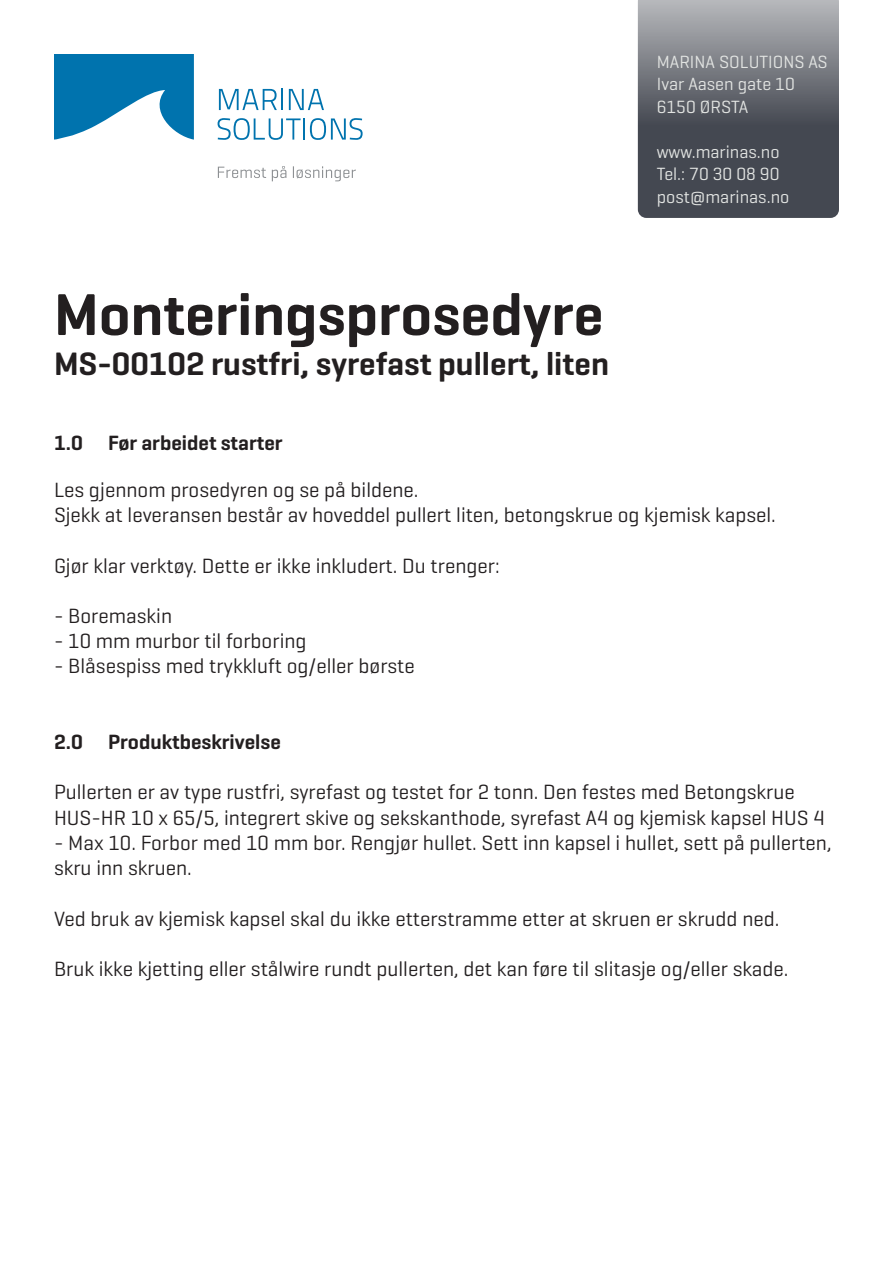
<style>
.page{position:relative;width:893px;height:1263px;background:#fff}
.page>*{position:absolute;margin:0;border:0;box-sizing:border-box;transform-origin:0 0}
.t1{font:600 60px "Geogrotesque";color:#231f20}
.t2{font:600 33px "Geogrotesque";color:#231f20}
.t3{font:21px/25.2px "Geogrotesque";color:#231f20}
.t4{font:600 21px "Geogrotesque";color:#231f20}
.t5{font:18px/22.5px "Geogrotesque";color:#e2e4e2}
</style>
<div class="page">
<svg style="left:638px;top:0;width:201px;height:218px;background:#656870"></svg>
<svg style="left:219px;top:89px;width:58px;height:21px"></svg>
<hr style="left:281px;top:89px;width:2px;height:21px;background:#0073ae">
<svg style="left:289px;top:89px;width:35px;height:21px"></svg>
<svg style="left:218px;top:118px;width:145px;height:22px"></svg>
<svg style="left:54px;top:54px;width:140px;height:86px"></svg>
<svg style="left:218px;top:167px;width:48px;height:11px"></svg>
<svg style="left:272px;top:166px;width:14px;height:15px"></svg>
<svg style="left:293px;top:166px;width:63px;height:15px"></svg>
<h1 class="t1" style="left:54px;top:277px;width:551px">Monteringsprosedyre</h1>
<h2 class="t2" style="left:54px;top:343px;width:556px">MS-00102 rustfri, syrefast pullert, liten</h2>
<p class="t5" style="left:657px;top:50px;width:172px">MARINA SOLUTIONS AS<br>Ivar Aasen gate 10<br>6150 ØRSTA</p>
<p class="t5" style="left:657px;top:140px;width:134px">www.marinas.no<br>Tel.: 70 30 08 90 post@marinas.no</p>
<p class="t4" style="left:54px;top:430px;width:230px">1.0 Før arbeidet starter</p>
<p class="t3" style="left:54px;top:477px;width:723px">Les gjennom prosedyren og se på bildene.<br>Sjekk at leveransen består av hoveddel pullert liten, betongskrue og kjemisk kapsel.</p>
<p class="t3" style="left:54px;top:552px;width:447px">Gjør klar verktøy. Dette er ikke inkludert. Du trenger:</p>
<p class="t3" style="left:54px;top:603px;width:120px">- Boremaskin</p>
<p class="t3" style="left:54px;top:628px;width:254px">- 10 mm murbor til forboring</p>
<p class="t3" style="left:54px;top:653px;width:362px">- Blåsespiss med trykkluft og/eller børste</p>
<p class="t4" style="left:54px;top:729px;width:228px">2.0 Produktbeskrivelse</p>
<p class="t3" style="left:54px;top:779px;width:772px">Pullerten er av type rustfri, syrefast og testet for 2 tonn. Den festes med Betongskrue<br>HUS-HR 10 x 65/5, integrert skive og sekskanthode, syrefast A4 og kjemisk kapsel HUS 4</p>
<p class="t3" style="left:54px;top:829px;width:779px">- Max 10. Forbor med 10 mm bor. Rengjør hullet. Sett inn kapsel i hullet, sett på pullerten, skru inn skruen.</p>
<p class="t3" style="left:54px;top:905px;width:727px">Ved bruk av kjemisk kapsel skal du ikke etterstramme etter at skruen er skrudd ned.</p>
<p class="t3" style="left:54px;top:955px;width:736px">Bruk ikke kjetting eller stålwire rundt pullerten, det kan føre til slitasje og/eller skade.</p>
</div>
